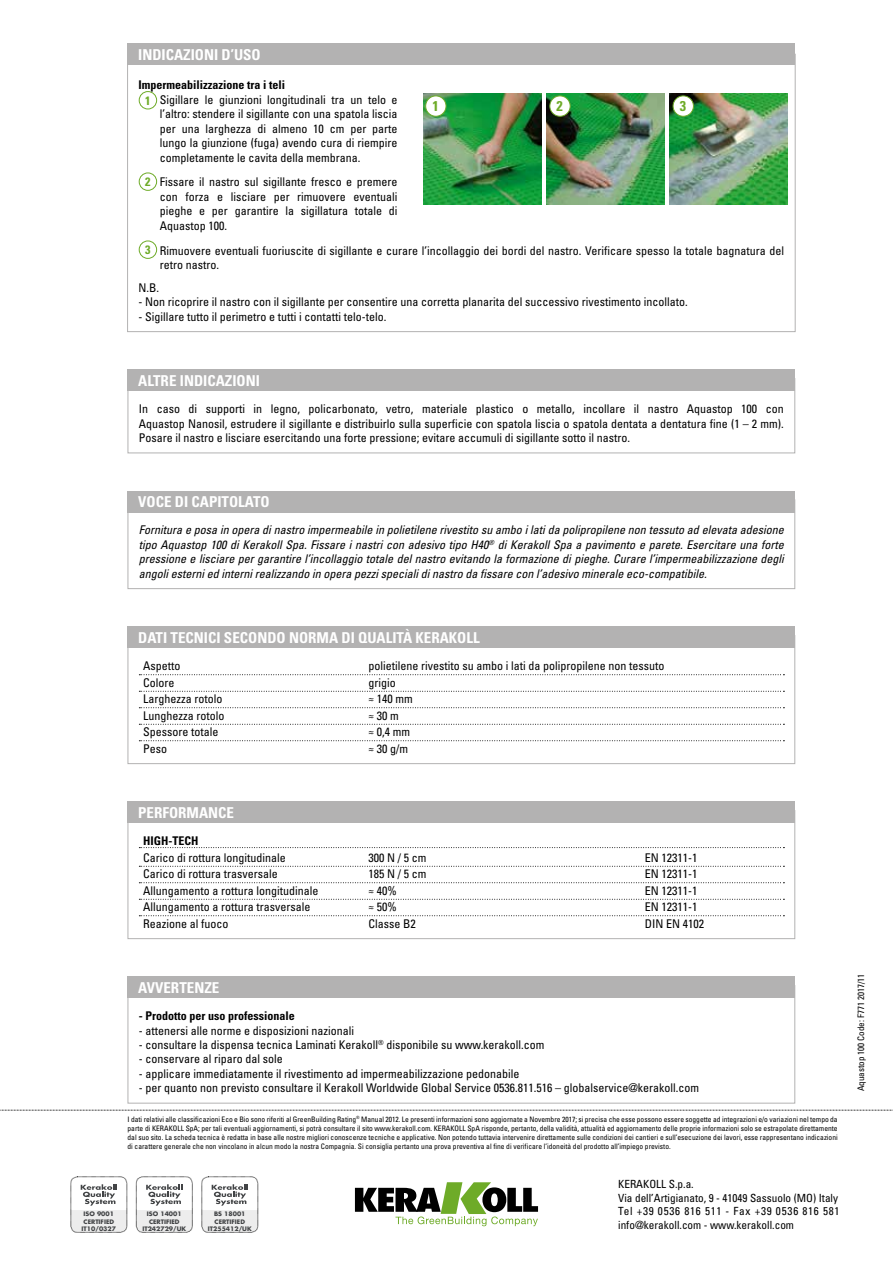
<style>
.page{position:relative;width:893px;height:1263px;background:#fff}
.page>*{position:absolute;margin:0;border:0;box-sizing:border-box;transform-origin:0 0}
.t1{font:700 condensed 15px "Univers LT Std";color:#fff}
.t2{font:700 condensed 14.25px "Univers LT Std";color:#6eab28}
.t3{font:condensed 12px/14.4px "Univers LT Std";color:#000;text-align:justify}
.t4{font:italic condensed 12px/14.4px "Univers LT Std";color:#000;text-align:justify}
.t5{font:700 condensed 12px "Univers LT Std";color:#000}
.t6{font:condensed 11.25px/13.5px "Univers LT Std";color:#000}
.t7{font:condensed 9px "Univers LT Std";color:#000}
.t8{font:condensed 7.5px/9px "Univers LT Std";color:#000;text-align:justify}
.t9{font:700 6px/7.2px "Futura Std";color:#424446;text-align:center}
.s1{font-weight:700;font-size:12.15px;color:#6eab28}
</style>
<div class="page">
<svg style="left:0;top:1110px;width:893px;height:1px"></svg>
<div style="left:71px;top:1176px;width:56px;height:56px;border:1px dashed #000;border-radius:7px"></div>
<svg style="left:71px;top:1184px;width:56px;height:48px"></svg>
<div style="left:136px;top:1176px;width:56px;height:56px;border:1px dashed #000;border-radius:7px"></div>
<svg style="left:136px;top:1184px;width:56px;height:48px"></svg>
<div style="left:202px;top:1176px;width:56px;height:56px;border:1px dashed #000;border-radius:7px"></div>
<svg style="left:202px;top:1184px;width:56px;height:48px"></svg>
<svg style="left:355px;top:1182px;width:183px;height:44px"></svg>
<div style="left:128px;top:378px;width:667px;height:75px;border:1px solid #b3b2b2"></div>
<div style="left:128px;top:370px;width:667px;height:21px;background:#b3b2b2"></div>
<div style="left:128px;top:499px;width:667px;height:90px;border:1px solid #b3b2b2"></div>
<div style="left:128px;top:491px;width:667px;height:21px;background:#b3b2b2"></div>
<div style="left:128px;top:985px;width:667px;height:118px;border:1px solid #b3b2b2"></div>
<div style="left:128px;top:977px;width:667px;height:21px;background:#b3b2b2"></div>
<svg style="left:139px;top:847px;width:645px;height:1px"></svg>
<svg style="left:139px;top:866px;width:645px;height:1px"></svg>
<svg style="left:139px;top:882px;width:645px;height:1px"></svg>
<svg style="left:139px;top:899px;width:645px;height:1px"></svg>
<svg style="left:139px;top:915px;width:645px;height:1px"></svg>
<div style="left:128px;top:810px;width:667px;height:129px;border:1px solid #b3b2b2"></div>
<div style="left:128px;top:802px;width:667px;height:21px;background:#b3b2b2"></div>
<svg style="left:139px;top:674px;width:645px;height:1px"></svg>
<svg style="left:139px;top:691px;width:645px;height:1px"></svg>
<svg style="left:139px;top:707px;width:645px;height:1px"></svg>
<svg style="left:139px;top:724px;width:645px;height:1px"></svg>
<svg style="left:139px;top:740px;width:645px;height:1px"></svg>
<div style="left:128px;top:635px;width:667px;height:129px;border:1px solid #b3b2b2"></div>
<div style="left:128px;top:627px;width:667px;height:21px;background:#b3b2b2"></div>
<div style="left:139px;top:91px;width:18px;height:18px;border:1px solid #6eab28;border-radius:50%"></div>
<div style="left:139px;top:173px;width:18px;height:18px;border:1px solid #6eab28;border-radius:50%"></div>
<div style="left:139px;top:241px;width:18px;height:18px;border:1px solid #6eab28;border-radius:50%"></div>
<div style="left:128px;top:44px;width:667px;height:21px;background:#b3b2b2"></div>
<img style="left:546px;top:93px;width:119px;height:111px">
<div style="left:550px;top:96px;width:20px;height:20px;background:#fff;border-radius:50%"></div>
<div style="left:549px;top:95px;width:22px;height:22px;border:1px solid #6eab28;border-radius:50%"></div>
<img style="left:423px;top:93px;width:118px;height:111px">
<div style="left:426px;top:96px;width:20px;height:20px;background:#fff;border-radius:50%"></div>
<div style="left:425px;top:95px;width:21px;height:22px;border:1px solid #6eab28;border-radius:50%"></div>
<img style="left:669px;top:93px;width:119px;height:111px">
<div style="left:673px;top:96px;width:20px;height:20px;background:#fff;border-radius:50%"></div>
<div style="left:673px;top:95px;width:21px;height:22px;border:1px solid #6eab28;border-radius:50%"></div>
<p class="t1" style="left:138px;top:45px;width:124px">INDICAZIONI D’USO</p>
<p class="t5" style="left:139px;top:77px;width:148px">Impermeabilizzazione tra i teli</p>
<p class="t3" style="left:145px;top:92px;width:254px"><span class="s1">1</span> Sigillare le giunzioni longitudinali tra un telo e</p>
<p class="t3" style="left:160px;top:107px;width:239px">l’altro: stendere il sigillante con una spatola liscia</p>
<p class="t3" style="left:160px;top:121px;width:239px">per una larghezza di almeno 10 cm per parte</p>
<p class="t3" style="left:160px;top:136px;width:239px">lungo la giunzione (fuga) avendo cura di riempire</p>
<p class="t3" style="left:160px;top:150px;width:202px">completamente le cavita della membrana.</p>
<p class="t3" style="left:160px;top:175px;width:239px;text-indent:-15px"><span class="s1">2</span> Fissare il nastro sul sigillante fresco e premere con forza e lisciare per rimuovere eventuali pieghe e per garantire la sigillatura totale di Aquastop 100.</p>
<p class="t3" style="left:160px;top:243px;width:626px;text-indent:-15px"><span class="s1">3</span> Rimuovere eventuali fuoriuscite di sigillante e curare l’incollaggio dei bordi del nastro. Verificare spesso la totale bagnatura del retro nastro.</p>
<p class="t3" style="left:139px;top:280px;width:22px">N.B.</p>
<p class="t3" style="left:139px;top:295px;width:551px">- Non ricoprire il nastro con il sigillante per consentire una corretta planarita del successivo rivestimento incollato.</p>
<p class="t3" style="left:139px;top:309px;width:249px">- Sigillare tutto il perimetro e tutti i contatti telo-telo.</p>
<p class="t2" style="left:432px;top:97px;width:8px">1</p>
<p class="t2" style="left:557px;top:97px;width:8px">2</p>
<p class="t2" style="left:680px;top:97px;width:8px">3</p>
<p class="t1" style="left:138px;top:371px;width:123px">ALTRE INDICAZIONI</p>
<p class="t3" style="left:139px;top:401px;width:646px">In caso di supporti in legno, policarbonato, vetro, materiale plastico o metallo, incollare il nastro Aquastop 100 con Aquastop Nanosil, estrudere il sigillante e distribuirlo sulla superficie con spatola liscia o spatola dentata a dentatura fine (1 – 2 mm).<br>Posare il nastro e lisciare esercitando una forte pressione; evitare accumuli di sigillante sotto il nastro.</p>
<p class="t1" style="left:138px;top:492px;width:133px">VOCE DI CAPITOLATO</p>
<p class="t4" style="left:139px;top:523px;width:646px">Fornitura e posa in opera di nastro impermeabile in polietilene rivestito su ambo i lati da polipropilene non tessuto ad elevata adesione tipo Aquastop 100 di Kerakoll Spa. Fissare i nastri con adesivo tipo H40<sup>®</sup> di Kerakoll Spa a pavimento e parete. Esercitare una forte pressione e lisciare per garantire l’incollaggio totale del nastro evitando la formazione di pieghe. Curare l’impermeabilizzazione degli angoli esterni ed interni realizzando in opera pezzi speciali di nastro da fissare con l’adesivo minerale eco-compatibile.</p>
<p class="t1" style="left:138px;top:628px;width:343px">DATI TECNICI SECONDO NORMA DI QUALITÀ KERAKOLL</p>
<p class="t3" style="left:143px;top:658px;width:39px">Aspetto</p>
<p class="t3" style="left:369px;top:658px;width:297px">polietilene rivestito su ambo i lati da polipropilene non tessuto</p>
<p class="t3" style="left:143px;top:675px;width:33px">Colore</p>
<p class="t3" style="left:369px;top:675px;width:29px">grigio</p>
<p class="t3" style="left:143px;top:691px;width:81px">Larghezza rotolo</p>
<p class="t3" style="left:369px;top:691px;width:46px">≈ 140 mm</p>
<p class="t3" style="left:143px;top:708px;width:83px">Lunghezza rotolo</p>
<p class="t3" style="left:369px;top:708px;width:32px">≈ 30 m</p>
<p class="t3" style="left:143px;top:724px;width:77px">Spessore totale</p>
<p class="t3" style="left:369px;top:724px;width:43px">≈ 0,4 mm</p>
<p class="t3" style="left:143px;top:741px;width:25px">Peso</p>
<p class="t3" style="left:369px;top:741px;width:41px">≈ 30 g/m</p>
<p class="t1" style="left:138px;top:803px;width:97px">PERFORMANCE</p>
<p class="t5" style="left:143px;top:833px;width:57px">HIGH-TECH</p>
<p class="t3" style="left:143px;top:850px;width:144px">Carico di rottura longitudinale</p>
<p class="t3" style="left:369px;top:850px;width:59px">300 N / 5 cm</p>
<p class="t3" style="left:645px;top:850px;width:54px">EN 12311-1</p>
<p class="t3" style="left:143px;top:866px;width:136px">Carico di rottura trasversale</p>
<p class="t3" style="left:369px;top:866px;width:59px">185 N / 5 cm</p>
<p class="t3" style="left:645px;top:866px;width:54px">EN 12311-1</p>
<p class="t3" style="left:143px;top:883px;width:177px">Allungamento a rottura longitudinale</p>
<p class="t3" style="left:369px;top:883px;width:30px">≈ 40%</p>
<p class="t3" style="left:645px;top:883px;width:54px">EN 12311-1</p>
<p class="t3" style="left:143px;top:899px;width:169px">Allungamento a rottura trasversale</p>
<p class="t3" style="left:369px;top:899px;width:30px">≈ 50%</p>
<p class="t3" style="left:645px;top:899px;width:54px">EN 12311-1</p>
<p class="t3" style="left:143px;top:916px;width:87px">Reazione al fuoco</p>
<p class="t3" style="left:369px;top:916px;width:49px">Classe B2</p>
<p class="t3" style="left:645px;top:916px;width:61px">DIN EN 4102</p>
<p class="t1" style="left:138px;top:978px;width:83px">AVVERTENZE</p>
<p class="t5" style="left:139px;top:1008px;width:157px">- Prodotto per uso professionale</p>
<p class="t3" style="left:139px;top:1023px;width:217px">- attenersi alle norme e disposizioni nazionali</p>
<p class="t3" style="left:139px;top:1037px;width:407px">- consultare la dispensa tecnica Laminati Kerakoll<sup>®</sup> disponibile su www.kerakoll.com</p>
<p class="t3" style="left:139px;top:1052px;width:145px">- conservare al riparo dal sole</p>
<p class="t3" style="left:139px;top:1066px;width:382px">- applicare immediatamente il rivestimento ad impermeabilizzazione pedonabile</p>
<p class="t3" style="left:139px;top:1080px;width:562px">- per quanto non previsto consultare il Kerakoll Worldwide Global Service 0536.811.516 – globalservice@kerakoll.com</p>
<p class="t8" style="left:128px;top:1114px;width:712px">I dati relativi alle classificazioni Eco e Bio sono riferiti al GreenBuilding Rating<sup>®</sup> Manual 2012. Le presenti informazioni sono aggiornate a Novembre 2017; si precisa che esse possono essere soggette ad integrazioni e/o variazioni nel tempo da parte di KERAKOLL SpA; per tali eventuali aggiornamenti, si potrà consultare il sito www.kerakoll.com. KERAKOLL SpA risponde, pertanto, della validità, attualità ed aggiornamento delle proprie informazioni solo se estrapolate direttamente dal suo sito. La scheda tecnica è redatta in base alle nostre migliori conoscenze tecniche e applicative. Non potendo tuttavia intervenire direttamente sulle condizioni dei cantieri e sull’esecuzione dei lavori, esse rappresentano indicazioni di carattere generale che non vincolano in alcun modo la nostra Compagnia. Si consiglia pertanto una prova preventiva al fine di verificare l’idoneità del prodotto all’impiego previsto.</p>
<p class="t6" style="left:618px;top:1177px;width:223px">KERAKOLL S.p.a.<br>Via dell’Artigianato, 9 - 41049 Sassuolo (MO) Italy Tel +39 0536 816 511 - Fax +39 0536 816 581 info@kerakoll.com - www.kerakoll.com</p>
<p class="t9" style="left:82px;top:1210px;width:36px">ISO 9001<br>CERTIFIED<br>IT10/0327</p>
<p class="t9" style="left:142px;top:1210px;width:45px">ISO 14001<br>CERTIFIED<br>IT242729/UK</p>
<p class="t9" style="left:208px;top:1210px;width:45px">BS 18001<br>CERTIFIED<br>IT255412/UK</p>
<p class="t7" style="left:855px;top:1091px;width:119px;rotate:-90deg">Aquastop 100 Code: F771 2017/11</p>
</div>
